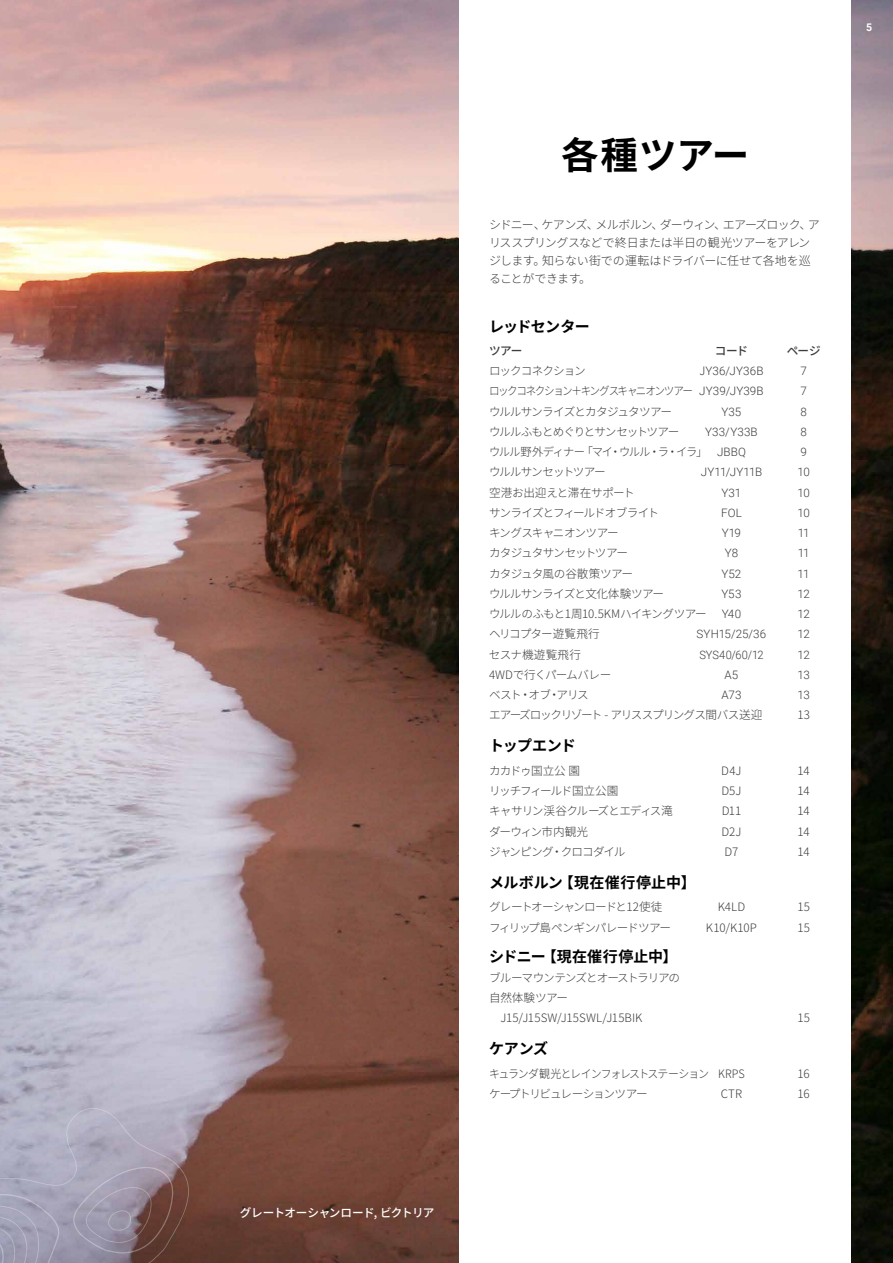
<style>
.page{position:relative;width:893px;height:1263px;background:#fff}
.page>*{position:absolute;margin:0;border:0;box-sizing:border-box;transform-origin:0 0}
.t1{font:700 37.5px "Noto Sans CJ Kjp";letter-spacing:.015em;color:#000}
.t2{font:700 15px "Noto Sans CJ Kjp";letter-spacing:-.01em;color:#000}
.t3{font:700 15px "Noto Sans CJ Kjp";letter-spacing:.01em;color:#000}
.t4{font:700 15px "Noto Sans CJ Kjp";letter-spacing:-.04em;color:#000}
.t5{font:300 12px/18px "Noto Sans CJ Kjp";letter-spacing:-.045em;color:#3d3c3e}
.t6{font:300 11.7px "Noto Sans CJ Kjp";letter-spacing:-.07em;color:#3d3c3e}
.t7{font:300 11.7px "Roboto";color:#3d3c3e}
.t8{font:300 11.7px "Noto Sans CJ Kjp";letter-spacing:-.095em;color:#3d3c3e}
.t9{font:300 11.7px "Noto Sans CJ Kjp";letter-spacing:-.1em;color:#3d3c3e}
.t10{font:300 11.7px "Noto Sans CJ Kjp";letter-spacing:-.135em;color:#3d3c3e;scale:.91 1}
.t11{font:300 11.7px "Noto Sans CJ Kjp";letter-spacing:-.05em;color:#3d3c3e}
.t12{font:300 11.7px "Noto Sans CJ Kjp";letter-spacing:-.095em;color:#3d3c3e;scale:.94 1}
.t13{font:300 11.7px "Noto Sans CJ Kjp";letter-spacing:.005em;color:#3d3c3e}
.t14{font:300 11.7px "Noto Sans CJ Kjp";letter-spacing:-.02em;color:#3d3c3e}
.t15{font:300 11.7px "Noto Sans CJ Kjp";letter-spacing:-.09em;color:#3d3c3e}
.t16{font:500 11.7px "Noto Sans CJ Kjp";letter-spacing:-.06em;color:#fff}
.t17{font:300 11.7px "Noto Sans CJ Kjp";letter-spacing:-.03em;color:#3d3c3e}
.t18{font:300 11.7px "Noto Sans CJ Kjp";letter-spacing:-.105em;color:#3d3c3e}
.t19{font:300 11.7px "Roboto";color:#3d3c3e;scale:.95 1}
.t20{font:500 11.7px "Noto Sans CJ Kjp";letter-spacing:-.045em;color:#3d3c3e}
.t21{font:300 11.7px "Noto Sans CJ Kjp";letter-spacing:.015em;color:#3d3c3e}
.t22{font:700 10.5px "Roboto";color:#fff}
.s1{font-family:"Noto Sans CJ Kjp"}
.s2{font-family:"Roboto"}
</style>
<div class="page">
<img style="left:0;top:0;width:893px;height:1263px">
<svg style="left:0;top:911px;width:190px;height:352px;background:#b8b4c2"></svg>
<svg style="left:0;top:926px;width:61px;height:337px;background:#b1b1c3"></svg>
<svg style="left:72px;top:1166px;width:102px;height:88px;background:#91838e"></svg>
<div style="left:459px;top:0;width:391px;height:1263px;background:#fff"></div>
<div style="left:223px;top:1189px;width:228px;height:47px;background:#6b4134"></div>
<p class="t16" style="left:240px;top:1205px;width:196px">グレートオーシャンロード, ビクトリア</p>
<h1 class="t1" style="left:561px;top:134px;width:190px">各種ツアー</h1>
<p class="t5" style="left:489px;top:216px;width:332px">シドニー、ケアンズ、メルボルン、ダーウィン、エアーズロック、アリススプリングスなどで終日または半日の観光ツアーをアレンジします。知らない街での運転はドライバーに任せて各地を巡ることができます。</p>
<p class="t4" style="left:489px;top:318px;width:102px">レッドセンター</p>
<p class="t20" style="left:489px;top:344px;width:35px">ツアー</p>
<p class="t20" style="left:715px;top:344px;width:35px">コード</p>
<p class="t20" style="left:787px;top:344px;width:35px">ページ</p>
<p class="t6" style="left:489px;top:364px;width:98px">ロックコネクション</p>
<p class="t7" style="left:699px;top:363px;width:66px"><span class="s1">J</span>Y36/JY36B</p>
<p class="t7" style="left:800px;top:363px;width:8px">7</p>
<p class="t10" style="left:489px;top:384px;width:303px">ロックコネクション＋キングスキャニオンツアー <span class="s2">JY39/JY39B</span></p>
<p class="t7" style="left:800px;top:383px;width:8px">7</p>
<p class="t6" style="left:489px;top:405px;width:185px">ウルルサンライズとカタジュタツアー</p>
<p class="t7" style="left:721px;top:403px;width:21px">Y35</p>
<p class="t7" style="left:800px;top:403px;width:8px">8</p>
<p class="t15" style="left:489px;top:425px;width:192px">ウルルふもとめぐりとサンセットツアー</p>
<p class="t7" style="left:705px;top:423px;width:54px">Y33/Y33B</p>
<p class="t7" style="left:800px;top:423px;width:8px">8</p>
<p class="t6" style="left:489px;top:445px;width:258px">ウルル野外ディナー「マイ・ウルル・ラ・イラ」 <span class="s2">JBBQ</span></p>
<p class="t7" style="left:800px;top:444px;width:8px">9</p>
<p class="t9" style="left:489px;top:465px;width:118px">ウルルサンセットツアー</p>
<p class="t7" style="left:701px;top:464px;width:63px">JY11/JY11B</p>
<p class="t7" style="left:797px;top:464px;width:14px">10</p>
<p class="t14" style="left:489px;top:486px;width:147px">空港お出迎えと滞在サポート</p>
<p class="t7" style="left:721px;top:484px;width:21px">Y31</p>
<p class="t7" style="left:797px;top:484px;width:14px">10</p>
<p class="t8" style="left:489px;top:506px;width:171px">サンライズとフィールドオブライト</p>
<p class="t7" style="left:721px;top:504px;width:22px">FOL</p>
<p class="t7" style="left:797px;top:504px;width:14px">10</p>
<p class="t6" style="left:489px;top:526px;width:131px">キングスキャニオンツアー</p>
<p class="t7" style="left:722px;top:525px;width:21px">Y19</p>
<p class="t7" style="left:798px;top:525px;width:14px">11</p>
<p class="t8" style="left:489px;top:546px;width:140px">カタジュタサンセットツアー</p>
<p class="t7" style="left:725px;top:545px;width:15px">Y8</p>
<p class="t7" style="left:798px;top:545px;width:14px">11</p>
<p class="t6" style="left:489px;top:567px;width:146px">カタジュタ風の谷散策ツアー</p>
<p class="t7" style="left:721px;top:565px;width:21px">Y52</p>
<p class="t7" style="left:798px;top:565px;width:14px">11</p>
<p class="t6" style="left:489px;top:587px;width:177px">ウルルサンライズと文化体験ツアー</p>
<p class="t7" style="left:721px;top:585px;width:22px">Y53</p>
<p class="t7" style="left:797px;top:585px;width:14px">12</p>
<p class="t11" style="left:489px;top:607px;width:219px">ウルルのふもと1周10.5KMハイキングツアー</p>
<p class="t7" style="left:722px;top:606px;width:21px">Y40</p>
<p class="t7" style="left:797px;top:606px;width:14px">12</p>
<p class="t6" style="left:489px;top:627px;width:112px">ヘリコプター遊覧飛行</p>
<p class="t7" style="left:697px;top:626px;width:71px">SYH15/25/36</p>
<p class="t7" style="left:797px;top:626px;width:14px">12</p>
<p class="t21" style="left:489px;top:648px;width:94px">セスナ機遊覧飛行</p>
<p class="t19" style="left:699px;top:646px;width:69px">SYS40/60/12</p>
<p class="t7" style="left:798px;top:646px;width:14px">12</p>
<p class="t17" style="left:489px;top:668px;width:124px">4WDで行くパームバレー</p>
<p class="t7" style="left:725px;top:666px;width:15px">A5</p>
<p class="t7" style="left:797px;top:666px;width:14px">13</p>
<p class="t6" style="left:489px;top:688px;width:101px">ベスト・オブ・アリス</p>
<p class="t7" style="left:721px;top:687px;width:22px">A73</p>
<p class="t7" style="left:797px;top:687px;width:14px">13</p>
<p class="t9" style="left:489px;top:708px;width:275px">エアーズロックリゾート - アリススプリングス間バス送迎</p>
<p class="t6" style="left:797px;top:708px;width:14px">13</p>
<p class="t2" style="left:489px;top:737px;width:88px">トップエンド</p>
<p class="t6" style="left:489px;top:764px;width:93px">カカドゥ国立公 園</p>
<p class="t6" style="left:721px;top:764px;width:22px">D4J</p>
<p class="t6" style="left:798px;top:764px;width:14px">14</p>
<p class="t18" style="left:489px;top:784px;width:131px">リッチフィールド国立公園</p>
<p class="t6" style="left:721px;top:784px;width:22px">D5J</p>
<p class="t6" style="left:798px;top:784px;width:14px">14</p>
<p class="t6" style="left:489px;top:804px;width:185px">キャサリン渓谷クルーズとエディス滝</p>
<p class="t6" style="left:722px;top:804px;width:21px">D11</p>
<p class="t6" style="left:798px;top:804px;width:14px">14</p>
<p class="t11" style="left:489px;top:825px;width:101px">ダーウィン市内観光</p>
<p class="t6" style="left:721px;top:825px;width:22px">D2J</p>
<p class="t6" style="left:798px;top:825px;width:14px">14</p>
<p class="t6" style="left:489px;top:845px;width:138px">ジャンピング・クロコダイル</p>
<p class="t6" style="left:725px;top:845px;width:15px">D7</p>
<p class="t6" style="left:798px;top:845px;width:14px">14</p>
<p class="t3" style="left:489px;top:874px;width:208px">メルボルン【現在催行停止中】</p>
<p class="t6" style="left:489px;top:900px;width:175px">グレートオーシャンロードと12使徒</p>
<p class="t6" style="left:718px;top:900px;width:29px">K4LD</p>
<p class="t6" style="left:797px;top:900px;width:14px">15</p>
<p class="t6" style="left:489px;top:921px;width:184px">フィリップ島ペンギンパレードツアー</p>
<p class="t6" style="left:706px;top:921px;width:53px">K10/K10P</p>
<p class="t6" style="left:797px;top:921px;width:14px">15</p>
<p class="t2" style="left:489px;top:947px;width:190px">シドニー【現在催行停止中】</p>
<p class="t8" style="left:489px;top:971px;width:193px">ブルーマウンテンズとオーストラリアの</p>
<p class="t14" style="left:489px;top:991px;width:81px">自然体験ツアー</p>
<p class="t13" style="left:500px;top:1011px;width:143px">J15/J15SW/J15SWL/J15BIK</p>
<p class="t6" style="left:797px;top:1011px;width:14px">15</p>
<p class="t2" style="left:489px;top:1040px;width:60px">ケアンズ</p>
<p class="t12" style="left:489px;top:1067px;width:274px">キュランダ観光とレインフォレストステーション KRPS</p>
<p class="t6" style="left:798px;top:1067px;width:14px">16</p>
<p class="t8" style="left:489px;top:1087px;width:160px">ケープトリビュレーションツアー</p>
<p class="t6" style="left:721px;top:1087px;width:23px">CTR</p>
<p class="t6" style="left:798px;top:1087px;width:14px">16</p>
<p class="t22" style="left:866px;top:20px;width:8px">5</p>
</div>
